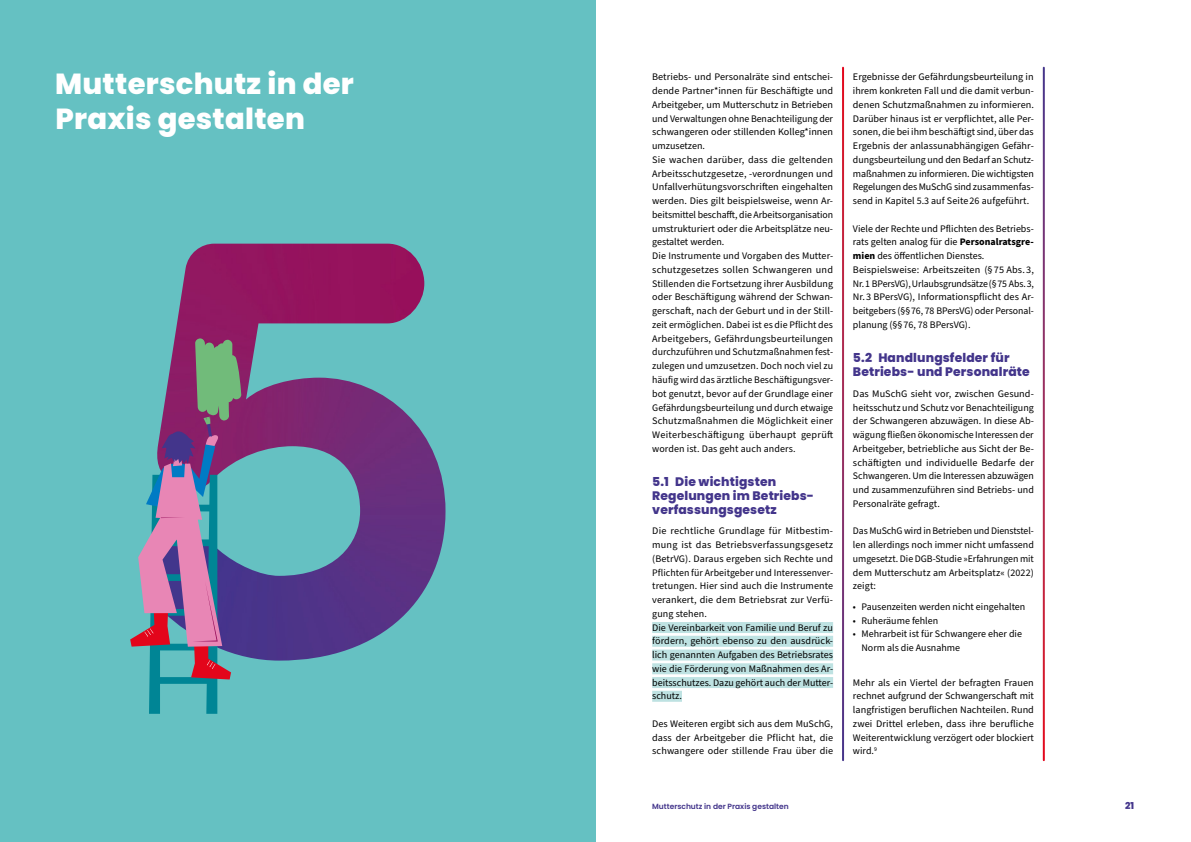
<style>
.page{position:relative;width:1191px;height:842px;background:#fff}
.page>*{position:absolute;margin:0;border:0;box-sizing:border-box;transform-origin:0 0}
.H1_Aufzählung___durchsichtig{font:800 29px/34.4px "Poppins";letter-spacing:.01em;color:#fff}
.H2___Aufzählung{font:800 12.3px/13.8px "Poppins";letter-spacing:.01em;color:#43358b}
.Fließtext{font:10px/13.8px "Source Sans Pro";color:#000;text-align:justify}
.Aufzählung_Überschrift{font:10px/13.8px "Source Sans Pro";letter-spacing:.01em;color:#000;text-align:justify}
.Aufzählung_letzter_Punkt_geht_sich_nicht{font:10px/13.8px "Source Sans Pro";color:#000}
.Aufzählung{font:10px "Source Sans Pro";color:#000}
.t1{font:800 9.5px "Poppins";color:#43358b}
.t2{font:600 7.5px "Poppins";color:#43358b}
.s1{font-weight:700}
</style>
<div class="page">
<div style="left:0;top:0;width:595px;height:842px;background:#65c1c2"></div>
<div style="left:652px;top:622px;width:181px;height:11px;background:#bee2e2"></div>
<div style="left:652px;top:636px;width:181px;height:11px;background:#bee2e2"></div>
<div style="left:652px;top:649px;width:181px;height:11px;background:#bee2e2"></div>
<div style="left:652px;top:663px;width:181px;height:11px;background:#bee2e2"></div>
<div style="left:652px;top:677px;width:181px;height:11px;background:#bee2e2"></div>
<div style="left:652px;top:691px;width:30px;height:11px;background:#bee2e2"></div>
<img style="left:174px;top:244px;width:271px;height:417px">
<svg style="left:130px;top:338px;width:111px;height:376px"></svg>
<h1 class="H1_Aufzählung___durchsichtig" style="left:55px;top:67px;width:300px">Mutterschutz in der<br>Praxis gestalten</h1>
<p class="Fließtext" style="left:652px;top:71px;width:182px">Betriebs- und Personalräte sind entschei&shy;dende Partner*innen für Beschäftigte und Arbeitgeber, um Mutterschutz in Betrieben und Verwaltungen ohne Benachteiligung der schwangeren oder stillenden Kolleg*innen umzusetzen.</p>
<p class="Fließtext" style="left:652px;top:153px;width:182px">Sie wachen darüber, dass die geltenden Arbeitsschutzgesetze, -verordnungen und Unfallverhütungsvorschriften eingehalten werden. Dies gilt beispielsweise, wenn Ar&shy;beitsmittel beschafft, die Arbeitsorganisation umstrukturiert oder die Arbeitsplätze neu&shy;gestaltet werden.</p>
<p class="Fließtext" style="left:652px;top:249px;width:182px">Die Instrumente und Vorgaben des Mutter&shy;schutzgesetzes sollen Schwangeren und Stillenden die Fortsetzung ihrer Ausbildung oder Beschäftigung während der Schwan&shy;gerschaft, nach der Geburt und in der Still&shy;zeit ermöglichen. Dabei ist es die Pflicht des Arbeitgebers, Gefährdungsbeurteilungen durchzuführen und Schutzmaßnahmen fest&shy;zulegen und umzusetzen. Doch noch viel zu häufig wird das ärztliche Beschäftigungsver&shy;bot genutzt, bevor auf der Grundlage einer Gefährdungsbeurteilung und durch etwaige Schutzmaßnahmen die Möglichkeit einer Weiterbeschäftigung überhaupt geprüft worden ist. Das geht auch anders.</p>
<h2 class="H2___Aufzählung" style="left:652px;top:475px;width:163px">5.1 Die wichtigsten<br>Regelungen im Betriebs&shy;verfassungsgesetz</h2>
<p class="Fließtext" style="left:652px;top:524px;width:182px">Die rechtliche Grundlage für Mitbestim&shy;mung ist das Betriebsverfassungsgesetz (BetrVG). Daraus ergeben sich Rechte und Pflichten für Arbeitgeber und Interessenver&shy;tretungen. Hier sind auch die Instrumente verankert, die dem Betriebsrat zur Verfü&shy;gung stehen.</p>
<p class="Fließtext" style="left:652px;top:621px;width:182px">Die Vereinbarkeit von Familie und Beruf zu fördern, gehört ebenso zu den ausdrück&shy;lich genannten Aufgaben des Betriebsrates wie die Förderung von Maßnahmen des Ar&shy;beitsschutzes. Dazu gehört auch der Mutter&shy;schutz.</p>
<p class="Fließtext" style="left:652px;top:717px;width:182px">Des Weiteren ergibt sich aus dem MuSchG, dass der Arbeitgeber die Pflicht hat, die schwangere oder stillende Frau über die</p>
<p class="Fließtext" style="left:853px;top:71px;width:182px">Ergebnisse der Gefährdungsbeurteilung in ihrem konkreten Fall und die damit verbun&shy;denen Schutzmaßnahmen zu informieren.<br>Darüber hinaus ist er verpflichtet, alle Per&shy;sonen, die bei ihm beschäftigt sind, über das Ergebnis der anlassunabhängigen Gefähr&shy;dungsbeurteilung und den Bedarf an Schutz&shy;maßnahmen zu informieren. Die wichtigsten Regelungen des MuSchG sind zusammenfas&shy;send in Kapitel 5.3 auf Seite 26 aufgeführt.</p>
<p class="Fließtext" style="left:853px;top:222px;width:182px">Viele der Rechte und Pflichten des Betriebs&shy;rats gelten analog für die <span class="s1">Personalratsgre&shy;mien</span> des öffentlichen Dienstes.</p>
<p class="Fließtext" style="left:853px;top:263px;width:182px">Beispielsweise: Arbeitszeiten (§ 75 Abs. 3, Nr. 1 BPersVG), Urlaubsgrundsätze (§ 75 Abs. 3, Nr. 3 BPersVG), Informationspflicht des Ar&shy;beitgebers (§§ 76, 78 BPersVG) oder Personal&shy;planung (§§ 76, 78 BPersVG).</p>
<h2 class="H2___Aufzählung" style="left:853px;top:351px;width:178px">5.2 Handlungsfelder für<br>Betriebs- und Personalräte</h2>
<p class="Fließtext" style="left:853px;top:387px;width:182px">Das MuSchG sieht vor, zwischen Gesund&shy;heitsschutz und Schutz vor Benachteiligung der Schwangeren abzuwägen. In diese Ab&shy;wägung fließen ökonomische Interessen der Arbeitgeber, betriebliche aus Sicht der Be&shy;schäftigten und individuelle Bedarfe der Schwangeren. Um die Interessen abzuwägen und zusammenzuführen sind Betriebs- und Personalräte gefragt.</p>
<p class="Aufzählung_Überschrift" style="left:853px;top:524px;width:182px">Das MuSchG wird in Betrieben und Dienststel&shy;len allerdings noch immer nicht umfassend umgesetzt. Die DGB-Studie »Erfahrungen mit dem Mutterschutz am Arbeitsplatz« (2022) zeigt:</p>
<p class="Aufzählung" style="left:853px;top:600px;width:174px">• Pausenzeiten werden nicht eingehalten</p>
<p class="Aufzählung" style="left:853px;top:614px;width:87px">• Ruheräume fehlen</p>
<p class="Aufzählung_letzter_Punkt_geht_sich_nicht" style="left:861px;top:627px;width:162px;text-indent:-9px">• Mehrarbeit ist für Schwangere eher die<br>Norm als die Ausnahme</p>
<p class="Fließtext" style="left:853px;top:676px;width:182px">Mehr als ein Viertel der befragten Frauen rechnet aufgrund der Schwangerschaft mit langfristigen beruflichen Nachteilen. Rund zwei Drittel erleben, dass ihre berufliche Weiterentwicklung verzögert oder blockiert wird.<sup>9</sup></p>
<p class="t2" style="left:652px;top:802px;width:138px">Mutterschutz in der Praxis gestalten</p>
<p class="t1" style="left:1125px;top:800px;width:11px">21</p>
</div>
